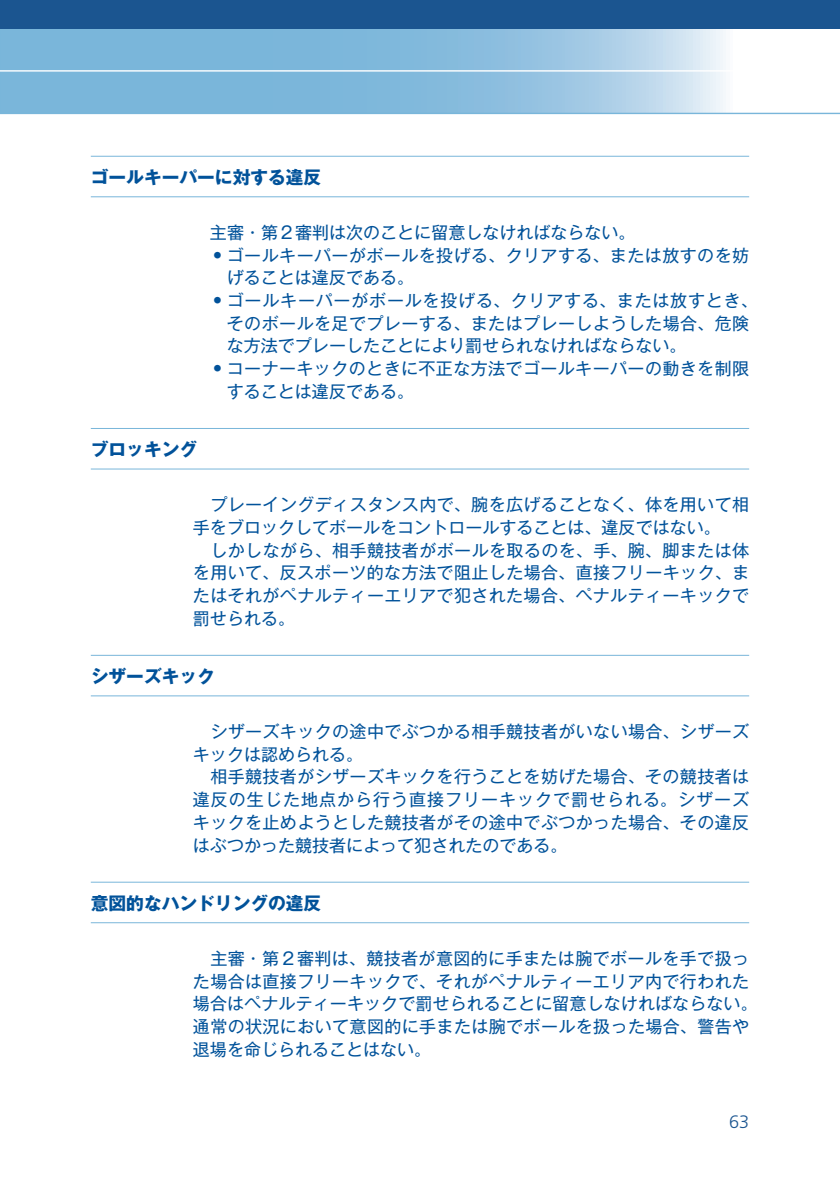
<style>
.page{position:relative;width:840px;height:1191px;background:#fff}
.page>*{position:absolute;margin:0;border:0;box-sizing:border-box;transform-origin:0 0}
.t1{font:300 18px "Frutiger";color:#1b5590}
.t2{font:17.8px "Gothic MB101 Pro Bold 90 pv RKSJ H";color:#01529a}
.t3{font:17px/22.6px "Gothic MB101 Pro Regular 90 pv RKSJ H";letter-spacing:.02em;color:#01529a}
.t4{font:17px "Gothic MB101 Pro Regular 90 pv RKSJ H";color:#01529a}
</style>
<div class="page">
<svg style="left:0;top:28px;width:839px;height:85px;background:#9bc6e2"></svg>
<div style="left:0;top:0;width:839px;height:28px;background:#1b5590"></div>
<hr style="left:0;top:70px;width:839px;height:2px;background:#fff">
<hr style="left:0;top:113px;width:839px;height:1px;background:#79b6da">
<hr style="left:91px;top:156px;width:657px;height:1px;background:#79b6da">
<hr style="left:91px;top:196px;width:657px;height:1px;background:#79b6da">
<hr style="left:91px;top:428px;width:657px;height:1px;background:#79b6da">
<hr style="left:91px;top:468px;width:657px;height:1px;background:#79b6da">
<hr style="left:91px;top:655px;width:657px;height:1px;background:#79b6da">
<hr style="left:91px;top:695px;width:657px;height:1px;background:#79b6da">
<hr style="left:91px;top:881px;width:657px;height:1px;background:#79b6da">
<hr style="left:91px;top:922px;width:657px;height:1px;background:#79b6da">
<p class="t2" style="left:91px;top:170px;width:232px">ゴールキーパーに対する違反</p>
<p class="t4" style="left:193px;top:226px;width:444px">　主審・第２審判は次のことに留意しなければならない。</p>
<p class="t3" style="left:227px;top:246px;width:523px;text-indent:-13px"><sup>●</sup> ゴールキーパーがボールを投げる、クリアする、または放すのを妨げることは違反である。</p>
<p class="t3" style="left:227px;top:292px;width:532px;text-indent:-13px"><sup>●</sup> ゴールキーパーがボールを投げる、クリアする、または放すとき、そのボールを足でプレーする、またはプレーしようした場合、危険な方法でプレーしたことにより罰せられなければならない。</p>
<p class="t3" style="left:227px;top:360px;width:523px;text-indent:-13px"><sup>●</sup> コーナーキックのときに不正な方法でゴールキーパーの動きを制限することは違反である。</p>
<p class="t2" style="left:91px;top:442px;width:108px">ブロッキング</p>
<p class="t3" style="left:193px;top:496px;width:557px">　プレーイングディスタンス内で、腕を広げることなく、体を用いて相手をブロックしてボールをコントロールすることは、違反ではない。<br>　しかしながら、相手競技者がボールを取るのを、手、腕、脚または体を用いて、反スポーツ的な方法で阻止した場合、直接フリーキック、またはそれがペナルティーエリアで犯された場合、ペナルティーキックで罰せられる。</p>
<p class="t2" style="left:91px;top:669px;width:126px">シザーズキック</p>
<p class="t3" style="left:193px;top:722px;width:557px">　シザーズキックの途中でぶつかる相手競技者がいない場合、シザーズキックは認められる。<br>　相手競技者がシザーズキックを行うことを妨げた場合、その競技者は違反の生じた地点から行う直接フリーキックで罰せられる。シザーズキックを止めようとした競技者がその途中でぶつかった場合、その違反はぶつかった競技者によって犯されたのである。</p>
<p class="t2" style="left:91px;top:896px;width:232px">意図的なハンドリングの違反</p>
<p class="t3" style="left:193px;top:949px;width:566px">　主審・第２審判は、競技者が意図的に手または腕でボールを手で扱った場合は直接フリーキックで、それがペナルティーエリア内で行われた場合はペナルティーキックで罰せられることに留意しなければならない。通常の状況において意図的に手または腕でボールを扱った場合、警告や退場を命じられることはない。</p>
<p class="t1" style="left:728px;top:1114px;width:22px">63</p>
</div>
